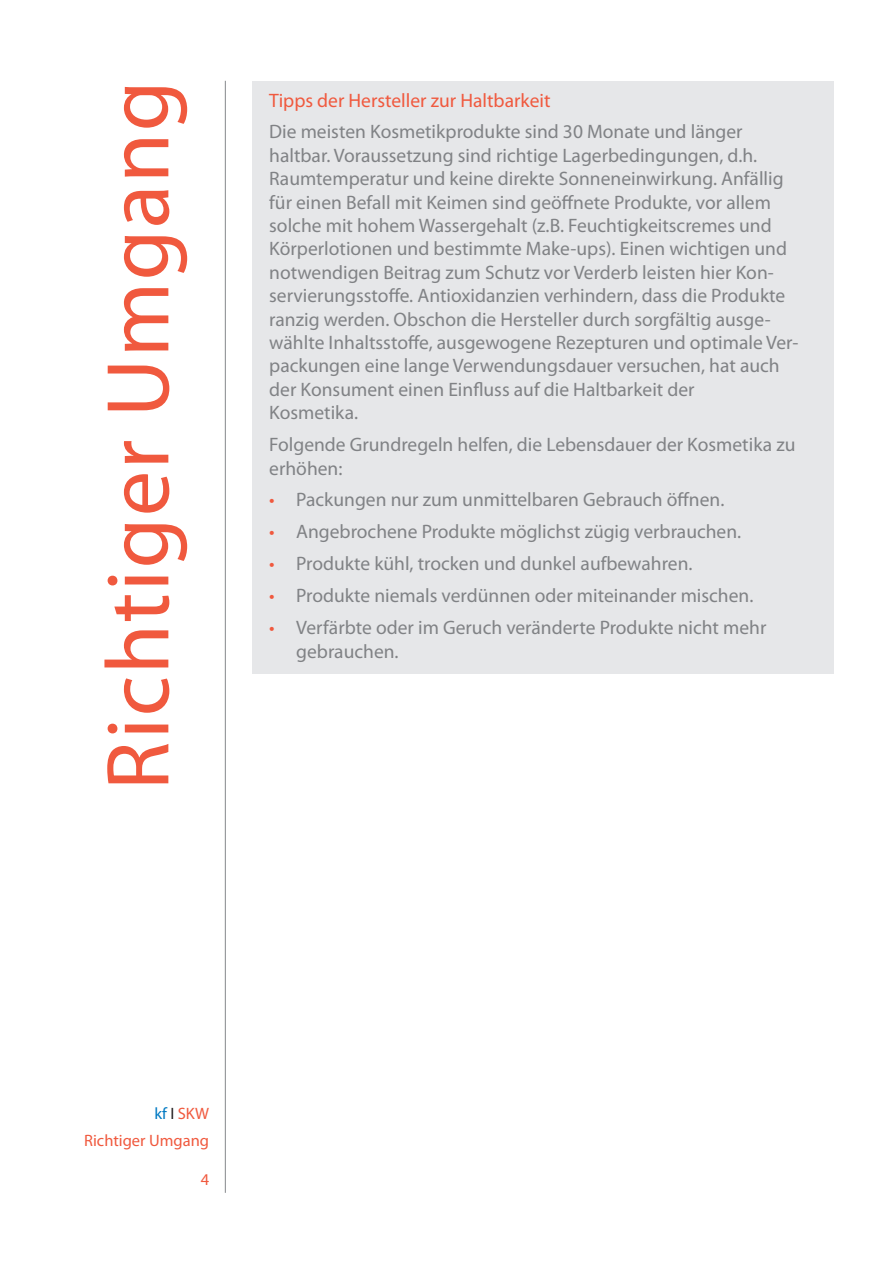
<style>
.page{position:relative;width:893px;height:1263px;background:#fff}
.page>*{position:absolute;margin:0;border:0;box-sizing:border-box;transform-origin:0 0}
.Senkrechter_Titel{font:90px "Myriad Pro";letter-spacing:.02em;color:#f0593e}
.Fliesstext{font:19.5px/23.4px "Myriad Pro";color:#808285}
.Untertitel_orange{font:19.5px "Myriad Pro";color:#f0593e}
.senkrecht_orange{font:16.5px "Myriad Pro";color:#f0593e}
.s1{color:#f0593e}
.s2{color:#0079c2}
.s3{color:#231f20}
</style>
<div class="page">
<hr style="left:225px;top:81px;width:1px;height:1112px;background:#939598">
<div style="left:252px;top:81px;width:581px;height:592px;background:#e6e7e9"></div>
<p class="Senkrechter_Titel" style="left:83px;top:790px;width:711px;rotate:-90deg">Richtiger Umgang</p>
<p class="Untertitel_orange" style="left:269px;top:88px;width:283px">Tipps der Hersteller zur Haltbarkeit</p>
<p class="Fliesstext" style="left:269px;top:120px;width:531px">Die meisten Kosmetikprodukte sind 30 Monate und länger haltbar. Voraussetzung sind richtige Lagerbedingungen, d.h.<br>Raumtemperatur und keine direkte Sonneneinwirkung. Anfällig für einen Befall mit Keimen sind geöffnete Produkte, vor allem solche mit hohem Wassergehalt (z.B. Feuchtigkeitscremes und Körperlotionen und bestimmte Make-ups). Einen wichtigen und notwendigen Beitrag zum Schutz vor Verderb leisten hier Kon&shy;servierungsstoffe. Antioxidanzien verhindern, dass die Produkte ranzig werden. Obschon die Hersteller durch sorgfältig ausge&shy;wählte Inhaltsstoffe, ausgewogene Rezepturen und optimale Ver&shy;packungen eine lange Verwendungsdauer versuchen, hat auch der Konsument einen Einfluss auf die Haltbarkeit der<br>Kosmetika.</p>
<p class="Fliesstext" style="left:269px;top:433px;width:528px">Folgende Grundregeln helfen, die Lebensdauer der Kosmetika zu erhöhen:</p>
<p class="Fliesstext" style="left:269px;top:488px;width:457px"><span class="s1">•</span> Packungen nur zum unmittelbaren Gebrauch öffnen.</p>
<p class="Fliesstext" style="left:269px;top:520px;width:473px"><span class="s1">•</span> Angebrochene Produkte möglichst zügig verbrauchen.</p>
<p class="Fliesstext" style="left:269px;top:552px;width:425px"><span class="s1">•</span> Produkte kühl, trocken und dunkel aufbewahren.</p>
<p class="Fliesstext" style="left:269px;top:584px;width:486px"><span class="s1">•</span> Produkte niemals verdünnen oder miteinander mischen.</p>
<p class="Fliesstext" style="left:296px;top:615px;width:472px;text-indent:-27px"><span class="s1">•</span> Verfärbte oder im Geruch veränderte Produkte nicht mehr gebrauchen.</p>
<p class="senkrecht_orange" style="left:154px;top:1103px;width:56px"><span class="s2">kf</span> <span class="s3">I</span> SKW</p>
<p class="senkrecht_orange" style="left:84px;top:1130px;width:127px">Richtiger Umgang</p>
<p class="senkrecht_orange" style="left:201px;top:1170px;width:10px">4</p>
</div>
